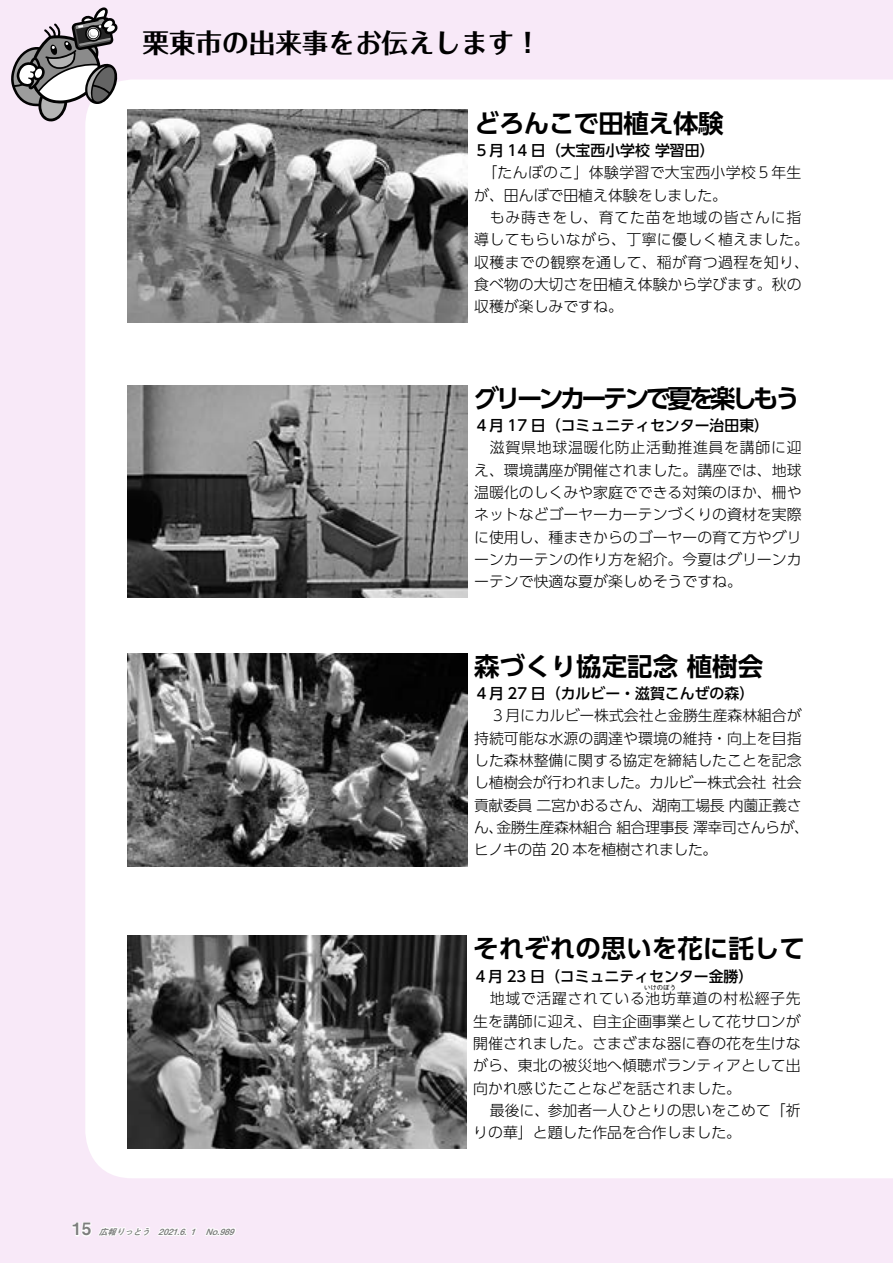
<style>
.page{position:relative;width:893px;height:1263px;background:#f8e9f8}
.page>*{position:absolute;margin:0;border:0;box-sizing:border-box;transform-origin:0 0}
.t1{font:700 26.55px "Folk Pro";color:#000}
.t2{font:700 25.5px "UD Shin Go Pro De";color:#000}
.t3{font:700 25.5px "UD Shin Go Pro De";letter-spacing:-.15em;color:#000}
.t4{font:700 25.5px "UD Shin Go Pro De";letter-spacing:-.025em;color:#000}
.t5{font:300 14.85px/22.4px "UD Shin Go Pro";color:#000;text-align:justify}
.t6{font:300 14.85px/22.4px "UD Shin Go Pro";letter-spacing:-.02em;color:#000}
.t7{font:300 14.85px/22.4px "UD Shin Go Pro";letter-spacing:.025em;color:#000}
.t8{font:500 14.85px "UD Shin Go Pro";color:#000}
.t9{font:300 14.85px/22.4px "UD Shin Go Pro";letter-spacing:.02em;color:#000}
.t10{font:300 14.85px "UD Shin Go Pro";letter-spacing:.045em;color:#000}
.t11{font:italic 8.55px "Midashi Go Pro MB31";color:#7d7d7d}
.t12{font:300 6.45px "UD Shin Go Pro";color:#000}
.s1{font-style:normal;font-size:16.95px}
</style>
<div class="page">
<div style="left:85px;top:80px;width:808px;height:1098px;background:#fff"></div>
<svg style="left:11px;top:7px;width:107px;height:115px"></svg>
<img style="left:128px;top:654px;width:340px;height:212px">
<img style="left:128px;top:935px;width:339px;height:213px">
<img style="left:128px;top:110px;width:340px;height:212px">
<img style="left:128px;top:385px;width:340px;height:213px">
<svg style="left:72px;top:1222px;width:164px;height:15px"></svg>
<h1 class="t1" style="left:142px;top:20px;width:400px">栗東市の出来事をお伝えします！</h1>
<h2 class="t4" style="left:474px;top:103px;width:251px">どろんこで田植え体験</h2>
<p class="t8" style="left:474px;top:138px;width:242px">５月 14 日（大宝西小学校 学習田）</p>
<p class="t9" style="left:474px;top:161px;width:329px;text-indent:8px">「たんぼのこ」体験学習で大宝西小学校５年生が、田んぼで田植え体験をしました。</p>
<p class="t7" style="left:474px;top:206px;width:336px;text-indent:16px">もみ蒔きをし、育てた苗を地域の皆さんに指導してもらいながら、丁寧に優しく植えました。収穫までの観察を通して、稲が育つ過程を知り、食べ物の大切さを田植え体験から学びます。秋の収穫が楽しみですね。</p>
<h2 class="t3" style="left:474px;top:377px;width:327px">グリーンカーテンで夏を楽しもう</h2>
<p class="t8" style="left:474px;top:413px;width:296px">４月 17 日（コミュニティセンター治田東）</p>
<p class="t5" style="left:474px;top:436px;width:329px;text-indent:16px">滋賀県地球温暖化防止活動推進員を講師に迎え、環境講座が開催されました。講座では、地球温暖化のしくみや家庭でできる対策のほか、柵やネットなどゴーヤーカーテンづくりの資材を実際に使用し、種まきからのゴーヤーの育て方やグリーンカーテンの作り方を紹介。今夏はグリーンカーテンで快適な夏が楽しめそうですね。</p>
<h2 class="t2" style="left:474px;top:646px;width:291px">森づくり協定記念 植樹会</h2>
<p class="t8" style="left:474px;top:681px;width:282px">４月 27 日（カルビー・滋賀こんぜの森）</p>
<p class="t6" style="left:474px;top:704px;width:336px;text-indent:17px">３月にカルビー株式会社と金勝生産森林組合が持続可能な水源の調達や環境の維持・向上を目指した森林整備に関する協定を締結したことを記念し植樹会が行われました。カルビー株式会社 社会貢献委員 二宮かおるさん、湖南工場長 内薗正義さん、金勝生産森林組合 組合理事長 澤幸司さんらが、ヒノキの苗 20 本を植樹されました。</p>
<p class="t11" style="left:72px;top:1225px;width:167px"><span class="s1">1 5</span> 広報りっとう　2021.6. １　No.989</p>
<h2 class="t2" style="left:473px;top:927px;width:333px">それぞれの思いを花に託して</h2>
<p class="t8" style="left:473px;top:964px;width:282px">４月 23 日（コミュニティセンター金勝）</p>
<p class="t10" style="left:490px;top:987px;width:312px">地域で活躍されている池坊華道の村松經子先</p>
<p class="t12" style="left:644px;top:983px;width:33px">いけのぼう</p>
<p class="t5" style="left:473px;top:1009px;width:329px">生を講師に迎え、自主企画事業として花サロンが開催されました。さまざまな器に春の花を生けながら、東北の被災地へ傾聴ボランティアとして出向かれ感じたことなどを話されました。</p>
<p class="t5" style="left:473px;top:1099px;width:329px;text-indent:17px">最後に、参加者一人ひとりの思いをこめて「祈りの華」と題した作品を合作しました。</p>
</div>
